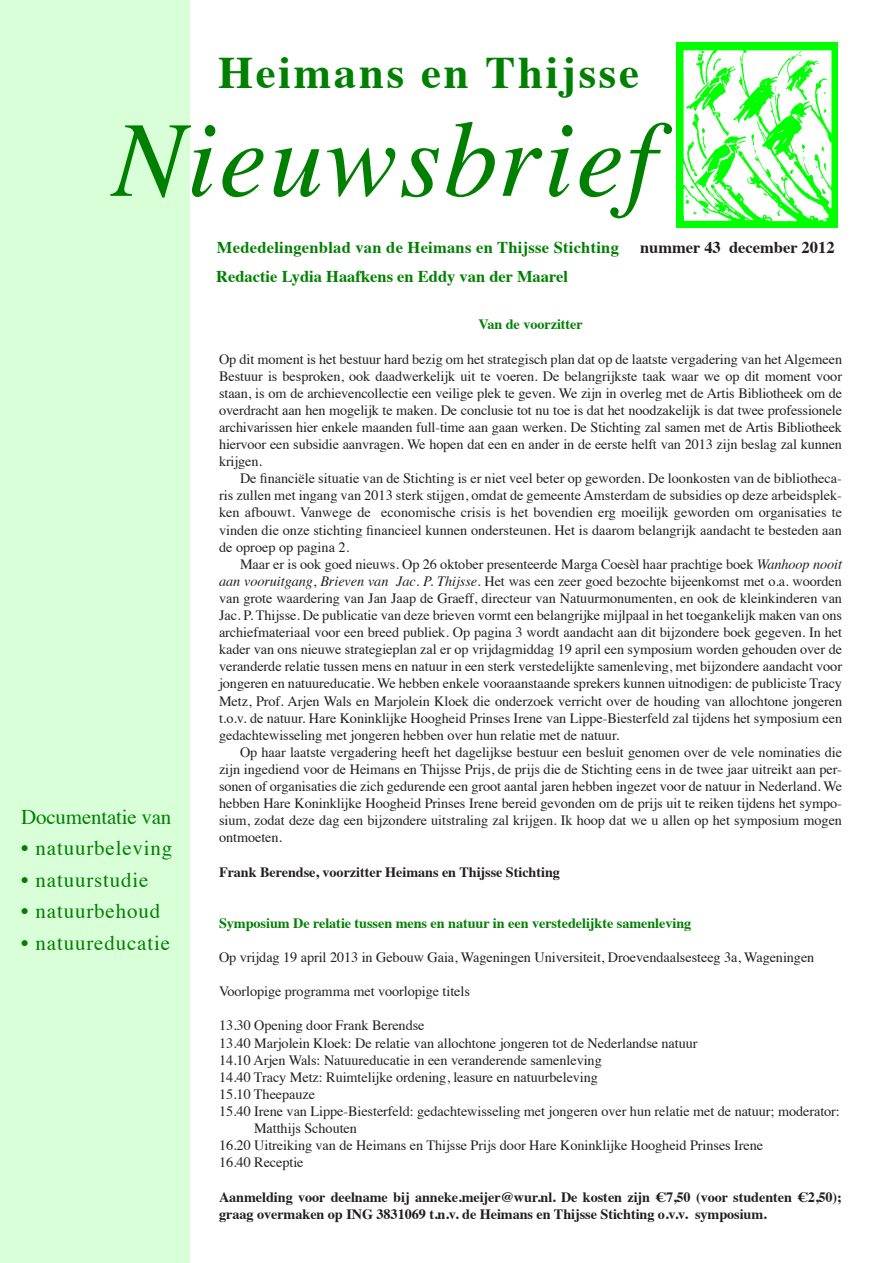
<style>
.page{position:relative;width:893px;height:1263px;background:#fff}
.page>*{position:absolute;margin:0;border:0;box-sizing:border-box;transform-origin:0 0}
.t1{font:italic 108px "Times";letter-spacing:.02em;color:#008000}
.t2{font:700 45px "Times";letter-spacing:.06em;color:#008000}
.t3{font:21px "Times";letter-spacing:.04em;color:#008000}
.t4{font:21px "Times";letter-spacing:-.01em;color:#008000}
.t5{font:700 16.5px/29.1px "Times";letter-spacing:.015em;color:#008000}
.t6{font:700 16.5px "Times";color:#231f20}
.t7{font:14.25px/17.1px "Times";letter-spacing:-.005em;color:#231f20;text-align:justify}
.t8{font:700 14.25px/17.1px "Times";letter-spacing:-.005em;color:#231f20}
.t9{font:700 14.25px "Times";letter-spacing:-.005em;color:#008000}
.s1{font-style:italic}
</style>
<div class="page">
<div style="left:0;top:0;width:189px;height:1263px;background:#d9ffd9"></div>
<img style="left:676px;top:43px;width:161px;height:185px">
<h2 class="t2" style="left:218px;top:29px;width:422px">Heimans en Thijsse</h2>
<h1 class="t1" style="left:113px;top:66px;width:545px">Nieuwsbrief</h1>
<h3 class="t4" style="left:21px;top:797px;width:152px">Documentatie van</h3>
<h3 class="t3" style="left:21px;top:828px;width:153px">• natuurbeleving</h3>
<h3 class="t3" style="left:21px;top:860px;width:129px">• natuurstudie</h3>
<h3 class="t3" style="left:21px;top:891px;width:140px">• natuurbehoud</h3>
<h3 class="t3" style="left:21px;top:923px;width:150px">• natuureducatie</h3>
<p class="t5" style="left:216px;top:231px;width:404px">Mededelingenblad van de Heimans en Thijsse Stichting<br>Redactie Lydia Haafkens en Eddy van der Maarel</p>
<p class="t6" style="left:640px;top:232px;width:196px">nummer 43 december 2012</p>
<p class="t9" style="left:478px;top:311px;width:106px">Van de voorzitter</p>
<p class="t7" style="left:219px;top:349px;width:625px">Op dit moment is het bestuur hard bezig om het strategisch plan dat op de laatste vergadering van het Algemeen Bestuur is besproken, ook daadwerkelijk uit te voeren. De belangrijkste taak waar we op dit moment voor staan, is om de archievencollectie een veilige plek te geven. We zijn in overleg met de Artis Bibliotheek om de overdracht aan hen mogelijk te maken. De conclusie tot nu toe is dat het noodzakelijk is dat twee professionele archivarissen hier enkele maanden full-time aan gaan werken. De Stichting zal samen met de Artis Bibliotheek hiervoor een subsidie aanvragen. We hopen dat een en ander in de eerste helft van 2013 zijn beslag zal kunnen krijgen.</p>
<p class="t7" style="left:219px;top:469px;width:624px;text-indent:21px">De financiële situatie van de Stichting is er niet veel beter op geworden. De loonkosten van de bibliotheca&shy;ris zullen met ingang van 2013 sterk stijgen, omdat de gemeente Amsterdam de subsidies op deze arbeidsplek&shy;ken afbouwt. Vanwege de economische crisis is het bovendien erg moeilijk geworden om organisaties te vinden die onze stichting financieel kunnen ondersteunen. Het is daarom belangrijk aandacht te besteden aan de oproep op pagina 2.</p>
<p class="t7" style="left:219px;top:554px;width:625px;text-indent:21px">Maar er is ook goed nieuws. Op 26 oktober presenteerde Marga Coesèl haar prachtige boek <span class="s1">Wanhoop nooit aan vooruitgang</span>, <span class="s1">Brieven van Jac. P. Thijsse</span>. Het was een zeer goed bezochte bijeenkomst met o.a. woorden van grote waardering van Jan Jaap de Graeff, directeur van Natuurmonumenten, en ook de kleinkinderen van Jac. P. Thijsse. De publicatie van deze brieven vormt een belangrijke mijlpaal in het toegankelijk maken van ons archiefmateriaal voor een breed publiek. Op pagina 3 wordt aandacht aan dit bijzondere boek gegeven. In het kader van ons nieuwe strategieplan zal er op vrijdagmiddag 19 april een symposium worden gehouden over de veranderde relatie tussen mens en natuur in een sterk verstedelijkte samenleving, met bijzondere aandacht voor jongeren en natuureducatie. We hebben enkele vooraanstaande sprekers kunnen uitnodigen: de publiciste Tracy Metz, Prof. Arjen Wals en Marjolein Kloek die onderzoek verricht over de houding van allochtone jongeren t.o.v. de natuur. Hare Koninklijke Hoogheid Prinses Irene van Lippe-Biesterfeld zal tijdens het symposium een gedachtewisseling met jongeren hebben over hun relatie met de natuur.</p>
<p class="t7" style="left:219px;top:742px;width:624px;text-indent:21px">Op haar laatste vergadering heeft het dagelijkse bestuur een besluit genomen over de vele nominaties die zijn ingediend voor de Heimans en Thijsse Prijs, de prijs die de Stichting eens in de twee jaar uitreikt aan per&shy;sonen of organisaties die zich gedurende een groot aantal jaren hebben ingezet voor de natuur in Nederland. We hebben Hare Koninklijke Hoogheid Prinses Irene bereid gevonden om de prijs uit te reiken tijdens het sympo&shy;sium, zodat deze dag een bijzondere uitstraling zal krijgen. Ik hoop dat we u allen op het symposium mogen ontmoeten.</p>
<p class="t8" style="left:219px;top:862px;width:342px">Frank Berendse, voorzitter Heimans en Thijsse Stichting</p>
<p class="t9" style="left:219px;top:909px;width:474px">Symposium De relatie tussen mens en natuur in een verstedelijkte samenleving</p>
<p class="t7" style="left:219px;top:947px;width:597px">Op vrijdag 19 april 2013 in Gebouw Gaia, Wageningen Universiteit, Droevendaalsesteeg 3a, Wageningen</p>
<p class="t7" style="left:219px;top:982px;width:252px">Voorlopige programma met voorlopige titels</p>
<p class="t7" style="left:219px;top:1016px;width:207px">13.30 Opening door Frank Berendse</p>
<p class="t7" style="left:219px;top:1033px;width:480px">13.40 Marjolein Kloek: De relatie van allochtone jongeren tot de Nederlandse natuur</p>
<p class="t7" style="left:219px;top:1050px;width:384px">14.10 Arjen Wals: Natuureducatie in een veranderende samenleving</p>
<p class="t7" style="left:219px;top:1067px;width:380px">14.40 Tracy Metz: Ruimtelijke ordening, leasure en natuurbeleving</p>
<p class="t7" style="left:219px;top:1084px;width:98px">15.10 Theepauze</p>
<p class="t7" style="left:219px;top:1101px;width:622px">15.40 Irene van Lippe-Biesterfeld: gedachtewisseling met jongeren over hun relatie met de natuur; moderator:</p>
<p class="t7" style="left:254px;top:1118px;width:104px">Matthijs Schouten</p>
<p class="t7" style="left:219px;top:1135px;width:546px">16.20 Uitreiking van de Heimans en Thijsse Prijs door Hare Koninklijke Hoogheid Prinses Irene</p>
<p class="t7" style="left:219px;top:1153px;width:86px">16.40 Receptie</p>
<p class="t8" style="left:219px;top:1186px;width:624px">Aanmelding voor deelname bij anneke.meijer@wur.nl. De kosten zijn €7,50 (voor studenten €2,50); graag overmaken op ING 3831069 t.n.v. de Heimans en Thijsse Stichting o.v.v. symposium.</p>
</div>
